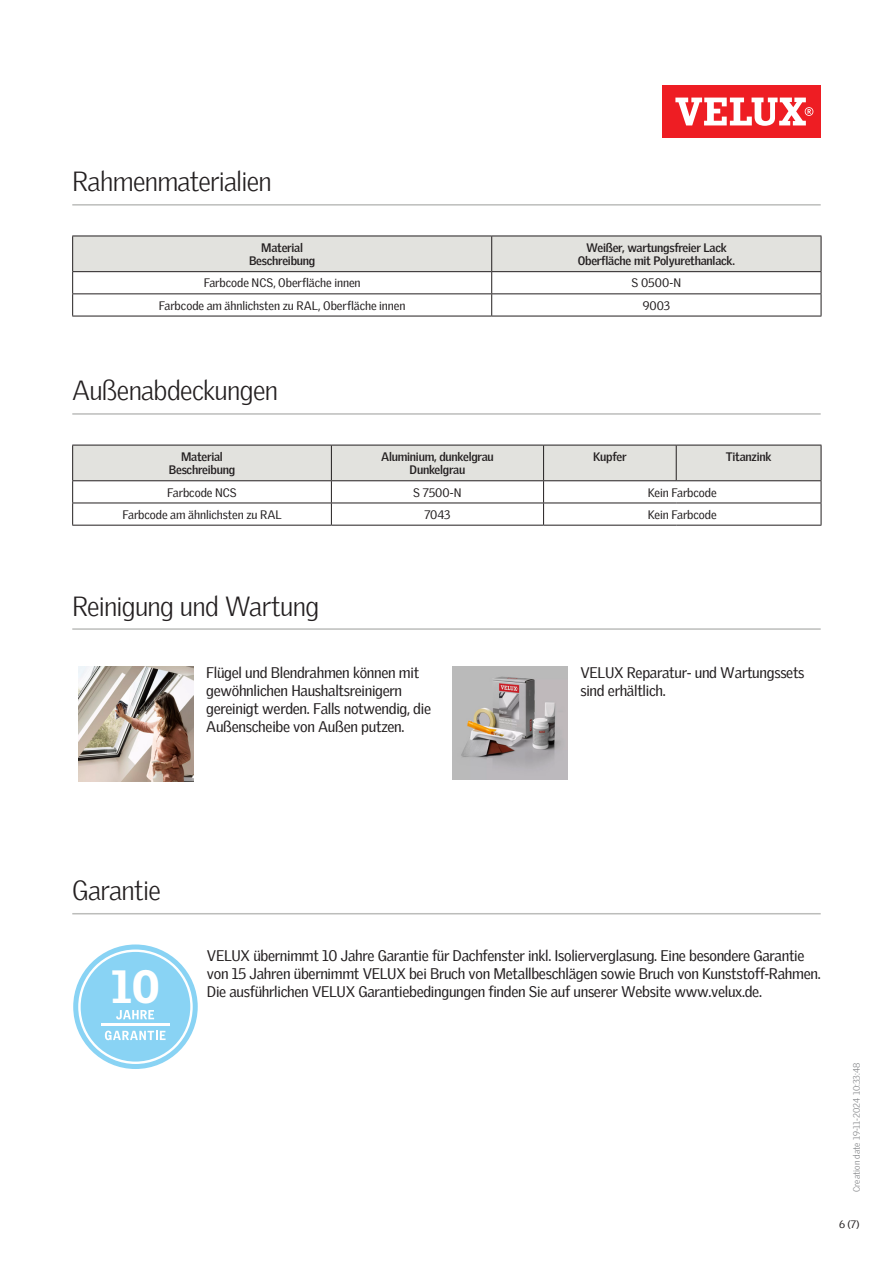
<style>
.page{position:relative;width:893px;height:1263px;background:#fff}
.page>*{position:absolute;margin:0;border:0;box-sizing:border-box;transform-origin:0 0}
.t1{font:900 45.3px "Velux Gothic";color:#fff}
.Headline_With_Line_B{font:300 27px "Velux Gothic";letter-spacing:-.025em;color:#231f20}
.Body_Regular{font:15px/18px "Velux Gothic";letter-spacing:-.02em;color:#231f20}
.TableText{font:12px "Velux Gothic";letter-spacing:-.005em;color:#231f20}
.TableHeader{font:700 12px/13.5px "Velux Gothic";letter-spacing:-.02em;color:#231f20;text-align:center}
.t2{font:10.5px "Velux Gothic";color:#231f20}
.t3{font:300 9px "Velux Gothic";color:#7c7e81}
</style>
<div class="page">
<div style="left:662px;top:85px;width:159px;height:53px;background:#ee1d23"></div>
<svg style="left:675px;top:98px;width:138px;height:28px"></svg>
<hr style="left:72px;top:204px;width:749px;height:2px;background:#bcbdbb">
<hr style="left:72px;top:413px;width:749px;height:2px;background:#bcbdbb">
<hr style="left:72px;top:628px;width:749px;height:2px;background:#bcbdbb">
<hr style="left:72px;top:316px;width:420px;height:1px;background:#231f20">
<svg style="left:72px;top:236px;width:750px;height:80px"></svg>
<hr style="left:492px;top:316px;width:329px;height:1px;background:#231f20">
<hr style="left:72px;top:525px;width:259px;height:1px;background:#231f20">
<hr style="left:331px;top:525px;width:213px;height:1px;background:#231f20">
<svg style="left:72px;top:445px;width:750px;height:80px"></svg>
<hr style="left:544px;top:525px;width:132px;height:1px;background:#231f20">
<hr style="left:676px;top:525px;width:145px;height:1px;background:#231f20">
<img style="left:79px;top:666px;width:114px;height:115px">
<img style="left:453px;top:666px;width:115px;height:113px">
<hr style="left:72px;top:913px;width:749px;height:1px;background:#bcbdbb">
<svg style="left:73px;top:944px;width:125px;height:125px"></svg>
<p class="Headline_With_Line_B" style="left:72px;top:161px;width:201px">Rahmenmaterialien</p>
<p class="TableHeader" style="left:249px;top:240px;width:68px">Material<br>Beschreibung</p>
<p class="TableHeader" style="left:578px;top:240px;width:159px">Weißer, wartungsfreier Lack<br>Oberfläche mit Polyurethanlack.</p>
<p class="TableText" style="left:204px;top:274px;width:158px">Farbcode NCS, Oberfläche innen</p>
<p class="TableText" style="left:632px;top:274px;width:51px">S 0500-N</p>
<p class="TableText" style="left:159px;top:296px;width:248px">Farbcode am ähnlichsten zu RAL, Oberfläche innen</p>
<p class="TableText" style="left:643px;top:296px;width:29px">9003</p>
<p class="Headline_With_Line_B" style="left:72px;top:370px;width:207px">Außenabdeckungen</p>
<p class="TableHeader" style="left:169px;top:449px;width:68px">Material<br>Beschreibung</p>
<p class="TableHeader" style="left:381px;top:449px;width:114px">Aluminium, dunkelgrau<br>Dunkelgrau</p>
<p class="TableHeader" style="left:593px;top:449px;width:35px">Kupfer</p>
<p class="TableHeader" style="left:726px;top:449px;width:47px">Titanzink</p>
<p class="TableText" style="left:167px;top:483px;width:71px">Farbcode NCS</p>
<p class="TableText" style="left:413px;top:483px;width:50px">S 7500-N</p>
<p class="TableText" style="left:648px;top:483px;width:70px">Kein Farbcode</p>
<p class="TableText" style="left:122px;top:505px;width:161px">Farbcode am ähnlichsten zu RAL</p>
<p class="TableText" style="left:424px;top:505px;width:28px">7043</p>
<p class="TableText" style="left:648px;top:505px;width:70px">Kein Farbcode</p>
<p class="Headline_With_Line_B" style="left:72px;top:585px;width:248px">Reinigung und Wartung</p>
<p class="Body_Regular" style="left:206px;top:662px;width:226px">Flügel und Blendrahmen können mit gewöhnlichen Haushaltsreinigern gereinigt werden. Falls notwendig, die Außenscheibe von Außen putzen.</p>
<p class="Body_Regular" style="left:580px;top:662px;width:226px">VELUX Reparatur- und Wartungssets sind erhältlich.</p>
<p class="Headline_With_Line_B" style="left:72px;top:870px;width:90px">Garantie</p>
<p class="t1" style="left:111px;top:958px;width:50px">10</p>
<p class="Body_Regular" style="left:207px;top:945px;width:615px">VELUX übernimmt 10 Jahre Garantie für Dachfenster inkl. Isolierverglasung. Eine besondere Garantie von 15 Jahren übernimmt VELUX bei Bruch von Metallbeschlägen sowie Bruch von Kunststoff-Rahmen.</p>
<p class="Body_Regular" style="left:207px;top:981px;width:557px">Die ausführlichen VELUX Garantiebedingungen finden Sie auf unserer Website www.velux.de.</p>
<p class="t3" style="left:850px;top:1192px;width:131px;rotate:-90deg">Creation date 19-11-2024 10:33:48</p>
<p class="t2" style="left:839px;top:1216px;width:22px">6 (7)</p>
</div>
